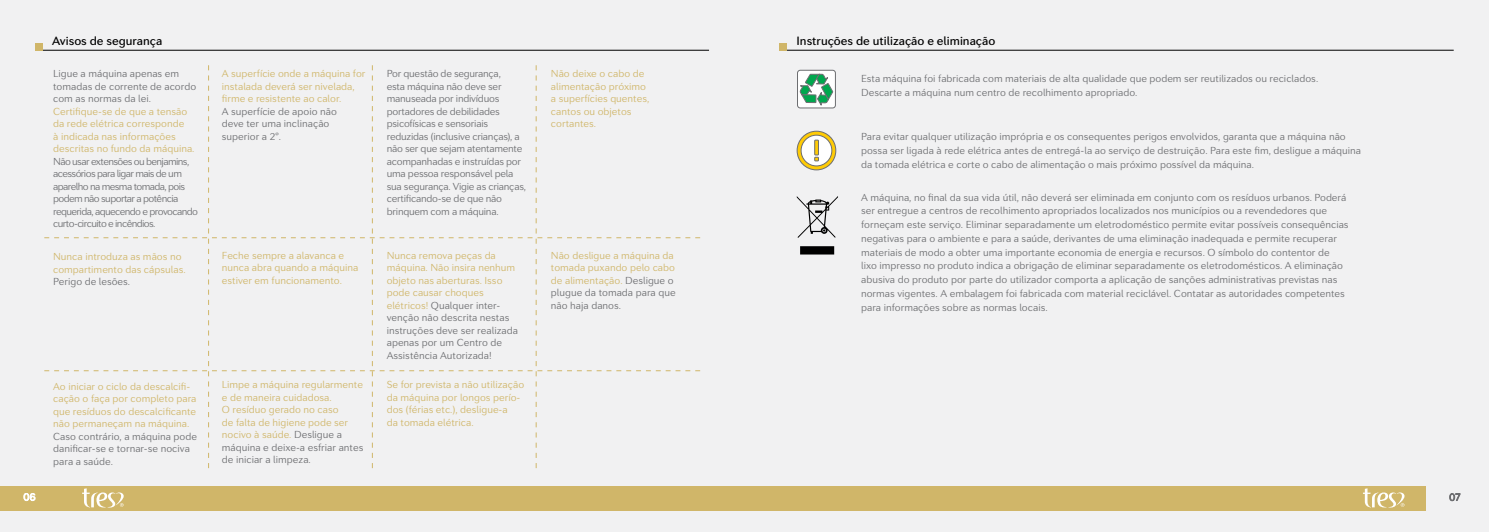
<style>
.page{position:relative;width:1489px;height:532px;background:#fff}
.page>*{position:absolute;margin:0;border:0;box-sizing:border-box;transform-origin:0 0}
.t1{font:500 11.88px "Seconda Soft";color:#000}
.t2{font:300 10px/12.5px "Seconda Soft";color:#6d6e71}
.t3{font:300 10px/12.5px "Seconda Soft";color:#d0b669}
.t4{font:300 10px/12.5px "Seconda Soft";letter-spacing:-.025em;color:#6d6e71}
.t5{font:300 10px/12.5px "Seconda Soft";letter-spacing:-.06em;color:#6d6e71}
.t6{font:300 10px "Seconda Soft";color:#fff}
.s1{font-family:"Minion Pro";font-weight:400}
.s2{color:#6d6e71}
.s3{color:#d0b669}
</style>
<div class="page">
<div style="left:0;top:0;width:1488px;height:531px;background:#f1f1f2"></div>
<svg style="left:1449px;top:493px;width:12px;height:8px"></svg>
<hr style="left:780px;top:50px;width:673px;height:1px;background:#000">
<div style="left:780px;top:43px;width:7px;height:8px;background:#d0b669"></div>
<svg style="left:797px;top:70px;width:38px;height:38px"></svg>
<div style="left:797px;top:70px;width:38px;height:38px;border:1px solid #6d6e71;border-radius:3px"></div>
<svg style="left:798px;top:74px;width:35px;height:33px"></svg>
<svg style="left:797px;top:131px;width:38px;height:39px"></svg>
<div style="left:796px;top:131px;width:40px;height:39px;border:1px solid #6d6e71;border-radius:50%"></div>
<div style="left:801px;top:135px;width:30px;height:31px;background:#fff;border-radius:50%"></div>
<div style="left:800px;top:135px;width:32px;height:31px;border:1px solid #6d6e71;border-radius:50%"></div>
<div style="left:814px;top:140px;width:4px;height:15px;border:1px solid #6d6e71"></div>
<svg style="left:814px;top:157px;width:4px;height:4px"></svg>
<div style="left:0;top:485px;width:744px;height:25px;background:#d0b669"></div>
<hr style="left:35px;top:50px;width:674px;height:1px;background:#000">
<div style="left:35px;top:43px;width:8px;height:8px;background:#d0b669"></div>
<svg style="left:44px;top:65px;width:656px;height:403px"></svg>
<div style="left:744px;top:485px;width:682px;height:25px;background:#d0b669"></div>
<svg style="left:1363px;top:488px;width:41px;height:19px"></svg>
<svg style="left:82px;top:488px;width:42px;height:19px"></svg>
<svg style="left:796px;top:196px;width:42px;height:58px"></svg>
<svg style="left:23px;top:493px;width:13px;height:8px"></svg>
<p class="t6" style="left:23px;top:490px;width:14px">06</p>
<p class="t1" style="left:52px;top:33px;width:112px">Avisos de segurança</p>
<p class="t1" style="left:796px;top:33px;width:200px">Instruções de utilização e eliminação</p>
<p class="t2" style="left:53px;top:67px;width:145px">Ligue a máquina apenas em tomadas de corrente de acordo com as normas da lei.</p>
<p class="t3" style="left:53px;top:105px;width:143px">Certifique-se de que a tensão da rede elétrica corresponde<br>à indicada nas informações descritas no fundo da máquina.</p>
<p class="t5" style="left:53px;top:155px;width:146px">Não usar extensões ou benjamins, acessórios para ligar mais de um aparelho na mesma tomada, pois podem não suportar a potência requerida, aquecendo e provocando curto-circuito e incêndios.</p>
<p class="t3" style="left:222px;top:67px;width:145px">A superfície onde a máquina for instalada deverá ser nivelada, firme e resistente ao calor.</p>
<p class="t2" style="left:222px;top:105px;width:117px">A superfície de apoio não deve ter uma inclinação superior a 2<span class="s1">º</span>.</p>
<p class="t4" style="left:387px;top:67px;width:141px">Por questão de segurança,<br>esta máquina não deve ser manuseada por indivíduos portadores de debilidades psicofísicas e sensoriais reduzidas (inclusive crianças), a não ser que sejam atentamente acompanhadas e instruídas por uma pessoa responsável pela sua segurança. Vigie as crianças, certificando-se de que não brinquem com a máquina.</p>
<p class="t3" style="left:551px;top:67px;width:100px">Não deixe o cabo de alimentação próximo a superfícies quentes, cantos ou objetos cortantes.</p>
<p class="t3" style="left:551px;top:249px;width:126px">Não desligue a máquina da tomada puxando pelo cabo de alimentação. <span class="s2">Desligue o plugue da tomada para que não haja danos.</span></p>
<p class="t2" style="left:861px;top:71px;width:458px;line-height:13.8px">Esta máquina foi fabricada com materiais de alta qualidade que podem ser reutilizados ou reciclados.<br>Descarte a máquina num centro de recolhimento apropriado.</p>
<p class="t2" style="left:861px;top:130px;width:501px;line-height:13.8px">Para evitar qualquer utilização imprópria e os consequentes perigos envolvidos, garanta que a máquina não possa ser ligada à rede elétrica antes de entregá-la ao serviço de destruição. Para este fim, desligue a máquina da tomada elétrica e corte o cabo de alimentação o mais próximo possível da máquina.</p>
<p class="t2" style="left:861px;top:190px;width:489px;line-height:13.8px">A máquina, no final da sua vida útil, não deverá ser eliminada em conjunto com os resíduos urbanos. Poderá ser entregue a centros de recolhimento apropriados localizados nos municípios ou a revendedores que forneçam este serviço. Eliminar separadamente um eletrodoméstico permite evitar possíveis consequências negativas para o ambiente e para a saúde, derivantes de uma eliminação inadequada e permite recuperar materiais de modo a obter uma importante economia de energia e recursos. O símbolo do contentor de<br>lixo impresso no produto indica a obrigação de eliminar separadamente os eletrodomésticos. A eliminação abusiva do produto por parte do utilizador comporta a aplicação de sanções administrativas previstas nas normas vigentes. A embalagem foi fabricada com material reciclável. Contatar as autoridades competentes para informações sobre as normas locais.</p>
<p class="t3" style="left:222px;top:249px;width:138px">Feche sempre a alavanca e nunca abra quando a máquina estiver em funcionamento.</p>
<p class="t2" style="left:387px;top:249px;width:133px"><span class="s3">Nunca remova peças da máquina. Não insira nenhum objeto nas aberturas. Isso pode causar choques elétricos!</span> Qualquer inter&shy;venção não descrita nestas instruções deve ser realizada apenas por um Centro de<br>Assistência Autorizada!</p>
<p class="t3" style="left:53px;top:250px;width:134px">Nunca introduza as mãos no compartimento das cápsulas.</p>
<p class="t2" style="left:53px;top:275px;width:78px">Perigo de lesões.</p>
<p class="t3" style="left:53px;top:379px;width:145px">Ao iniciar o ciclo da descalcifi&shy;cação o faça por completo para que resíduos do descalcificante não permaneçam na máquina.</p>
<p class="t2" style="left:53px;top:429px;width:145px">Caso contrário, a máquina pode danificar-se e tornar-se nociva para a saúde.</p>
<p class="t3" style="left:222px;top:378px;width:143px">Limpe a máquina regularmente e de maneira cuidadosa.<br>O resíduo gerado no caso<br>de falta de higiene pode ser nocivo à saúde. <span class="s2">Desligue a máquina e deixe-a esfriar antes de iniciar a limpeza.</span></p>
<p class="t3" style="left:387px;top:378px;width:139px">Se for prevista a não utilização da máquina por longos perío&shy;dos (férias etc.), desligue-a<br>da tomada elétrica.</p>
</div>
